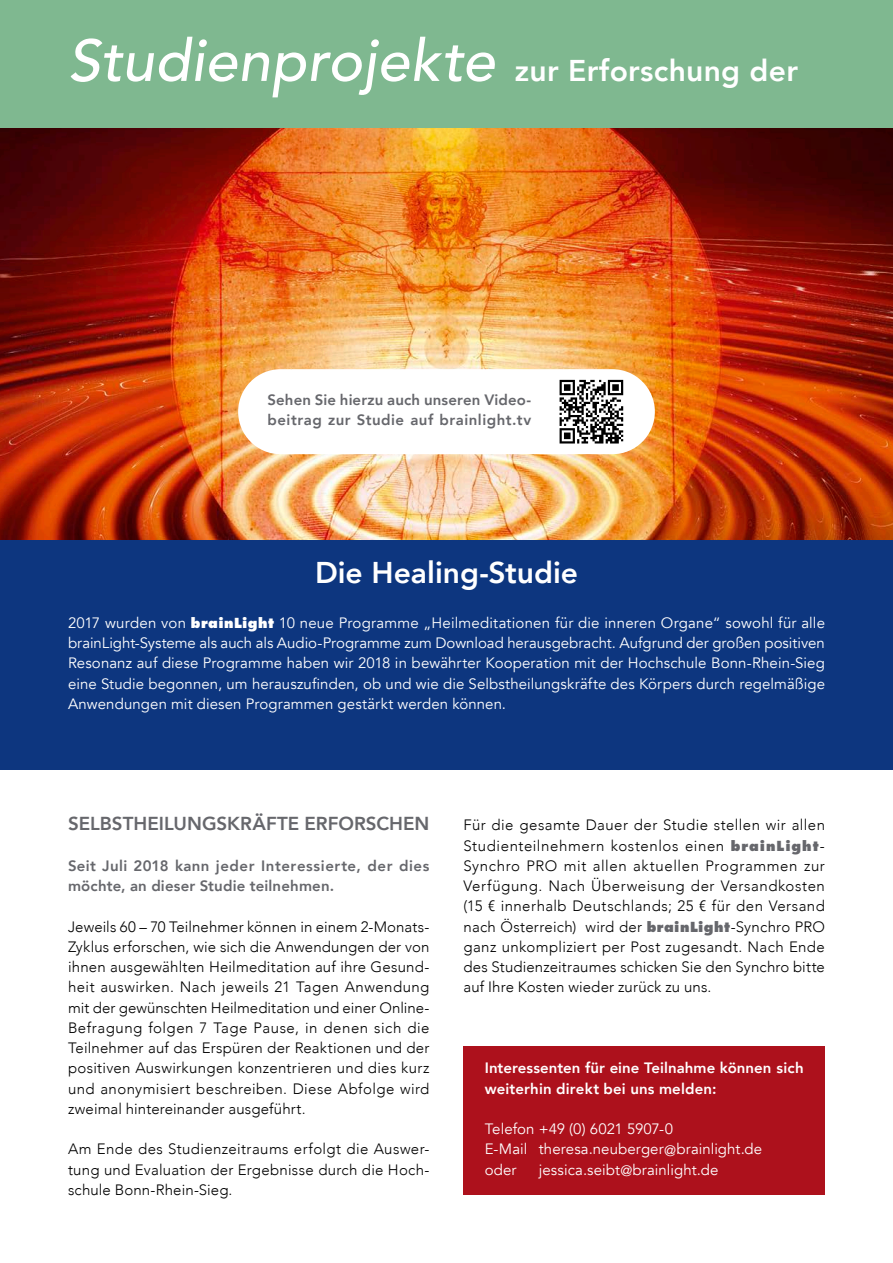
<style>
.page{position:relative;width:893px;height:1263px;background:#fff}
.page>*{position:absolute;margin:0;border:0;box-sizing:border-box;transform-origin:0 0}
.t1{font:800 30px "Avenir";letter-spacing:.01em;color:#fff}
.t2{font:800 18.75px "Avenir";color:#66676c}
.t3{font:300 15px/20.2px "Avenir";letter-spacing:.01em;color:#000;text-align:justify}
.t4{font:15px/20.2px "Avenir";letter-spacing:.005em;color:#fff;text-align:justify}
.t5{font:800 15px/20.2px "Avenir";letter-spacing:.02em;color:#66676c}
.t6{font:800 15px/20.2px "Avenir";letter-spacing:.005em;color:#fff}
.s1{font-weight:500;font-style:italic;font-size:58.5px}
.s2{font-family:"Futura";font-weight:800;font-size:13.5px}
.s3{font-family:"Futura";font-weight:800;font-size:13.5px;color:#66676c}
</style>
<div class="page">
<img style="left:0;top:128px;width:893px;height:412px">
<div style="left:0;top:540px;width:893px;height:230px;background:#0d367f"></div>
<div style="left:0;top:0;width:893px;height:128px;background:#7fb890"></div>
<div style="left:463px;top:1046px;width:362px;height:149px;background:#ad111c"></div>
<div style="left:238px;top:369px;width:417px;height:85px;background:#fff;border-radius:43px"></div>
<svg style="left:559px;top:379px;width:65px;height:65px"></svg>
<svg style="left:560px;top:380px;width:63px;height:63px"></svg>
<h1 class="t1" style="left:68px;top:47px;width:731px"><span class="s1">Studienprojekte</span> zur Erforschung der</h1>
<p class="t5" style="left:268px;top:390px;width:265px">Sehen Sie hierzu auch unseren Video&shy;beitrag zur Studie auf brainlight.tv</p>
<h1 class="t1" style="left:315px;top:549px;width:264px">Die Healing-Studie</h1>
<p class="t4" style="left:68px;top:613px;width:758px">2017 wurden von <span class="s2">brainLight</span> 10 neue Programme „Heilmeditationen für die inneren Organe“ sowohl für alle brainLight-Systeme als auch als Audio-Programme zum Download herausgebracht. Aufgrund der großen positiven Resonanz auf diese Programme haben wir 2018 in bewährter Kooperation mit der Hochschule Bonn-Rhein-Sieg eine Studie begonnen, um herauszufinden, ob und wie die Selbstheilungskräfte des Körpers durch regelmäßige Anwendungen mit diesen Programmen gestärkt werden können.</p>
<p class="t2" style="left:68px;top:809px;width:363px">SELBSTHEILUNGSKRÄFTE ERFORSCHEN</p>
<p class="t5" style="left:68px;top:855px;width:363px">Seit Juli 2018 kann jeder Interessierte, der dies möchte, an dieser Studie teilnehmen.</p>
<p class="t3" style="left:68px;top:916px;width:363px">Jeweils 60 – 70 Teilnehmer können in einem 2-Monats-Zyklus erforschen, wie sich die Anwendungen der von ihnen ausgewählten Heilmeditation auf ihre Gesund&shy;heit auswirken. Nach jeweils 21 Tagen Anwendung mit der gewünschten Heilmeditation und einer Online-Befragung folgen 7 Tage Pause, in denen sich die Teilnehmer auf das Erspüren der Reaktionen und der positiven Auswirkungen konzentrieren und dies kurz und anonymisiert beschreiben. Diese Abfolge wird zweimal hintereinander ausgeführt.</p>
<p class="t3" style="left:68px;top:1139px;width:363px">Am Ende des Studienzeitraums erfolgt die Auswer&shy;tung und Evaluation der Ergebnisse durch die Hoch&shy;schule Bonn-Rhein-Sieg.</p>
<p class="t3" style="left:463px;top:815px;width:363px">Für die gesamte Dauer der Studie stellen wir allen Studienteilnehmern kostenlos einen <span class="s3">brainLight</span>-Synchro PRO mit allen aktuellen Programmen zur Verfügung. Nach Überweisung der Versandkosten (15 € innerhalb Deutschlands; 25 € für den Versand nach Österreich) wird der <span class="s3">brainLight</span>-Synchro PRO ganz unkompliziert per Post zugesandt. Nach Ende des Studienzeitraumes schicken Sie den Synchro bitte auf Ihre Kosten wieder zurück zu uns.</p>
<p class="t6" style="left:485px;top:1058px;width:320px">Interessenten für eine Teilnahme können sich weiterhin direkt bei uns melden:</p>
<p class="t4" style="left:485px;top:1119px;width:279px;text-align:left">Telefon +49 (0) 6021 5907-0<br>E-Mail theresa.neuberger@brainlight.de oder</p>
<p class="t4" style="left:539px;top:1160px;width:181px">jessica.seibt@brainlight.de</p>
</div>
